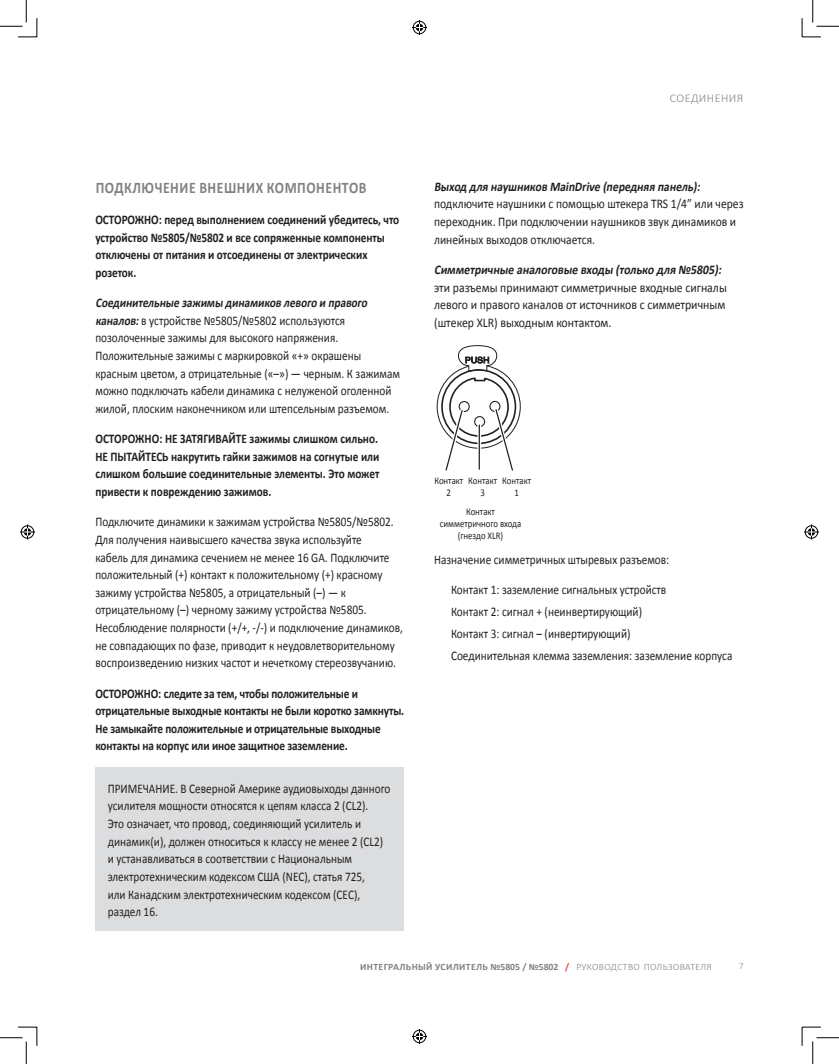
<style>
.page{position:relative;width:839px;height:1064px;background:#fff}
.page>*{position:absolute;margin:0;border:0;box-sizing:border-box;transform-origin:0 0}
.t1{font:700 16.12px "Calibri";letter-spacing:.04em;color:#808285;scale:.85 1}
.t2{font:13.25px/17.6px "Calibri";color:#231f20;scale:.85 1}
.t3{font:700 13.25px/17.6px "Calibri";letter-spacing:-.01em;color:#231f20;scale:.85 1}
.t4{font:13.25px/17.6px "Calibri";color:#231f20;scale:.88 1}
.t5{font:13.25px/17.6px "Calibri";color:#231f20;text-align:justify;scale:.89 1}
.t6{font:italic 700 13.25px "Calibri";color:#231f20;scale:.89 1}
.t7{font:italic 700 13.25px "Calibri";color:#231f20;scale:.88 1}
.t8{font:300 11.88px "Calibri";letter-spacing:.04em;color:#808285}
.t9{font:10.25px/11.8px "Calibri";color:#231f20;text-align:center;scale:.85 1}
.t10{font:700 9.75px "Calibri";letter-spacing:.04em;color:#808285}
.t11{font:300 9.75px "Calibri";color:#808285}
.s1{font-weight:700;font-style:italic}
.s2{color:#ee3a41}
.s3{font-weight:300}
</style>
<div class="page">
<div style="left:95px;top:767px;width:309px;height:164px;background:#dcdddf"></div>
<svg style="left:437px;top:345px;width:84px;height:126px"></svg>
<svg style="left:0;top:0;width:38px;height:38px"></svg>
<svg style="left:0;top:1026px;width:38px;height:38px"></svg>
<svg style="left:801px;top:0;width:38px;height:38px"></svg>
<svg style="left:801px;top:1026px;width:38px;height:38px"></svg>
<svg style="left:412px;top:20px;width:15px;height:15px"></svg>
<svg style="left:412px;top:1029px;width:15px;height:15px"></svg>
<svg style="left:20px;top:524px;width:15px;height:15px"></svg>
<svg style="left:804px;top:524px;width:15px;height:15px"></svg>
<p class="t8" style="left:670px;top:91px;width:75px">СОЕДИНЕНИЯ</p>
<p class="t1" style="left:96px;top:177px;width:320px">ПОДКЛЮЧЕНИЕ ВНЕШНИХ КОМПОНЕНТОВ</p>
<p class="t3" style="left:95px;top:211px;width:359px">ОСТОРОЖНО: перед выполнением соединений убедитесь, что устройство №5805/№5802 и все сопряженные компоненты отключены от питания и отсоединены от электрических розеток.</p>
<p class="t2" style="left:95px;top:294px;width:360px"><span class="s1">Соединительные зажимы динамиков левого и правого каналов:</span>в устройстве №5805/№5802 используются позолоченные зажимы для высокого напряжения.<br>Положительные зажимы с маркировкой «+» окрашены красным цветом, а отрицательные («–») — черным. К зажимам можно подключать кабели динамика с нелуженой оголенной жилой, плоским наконечником или штепсельным разъемом.</p>
<p class="t3" style="left:95px;top:430px;width:336px;text-align:justify">ОСТОРОЖНО: НЕ ЗАТЯГИВАЙТЕ зажимы слишком сильно.<br>НЕ ПЫТАЙТЕСЬ накрутить гайки зажимов на согнутые или слишком большие соединительные элементы. Это может привести к повреждению зажимов.</p>
<p class="t2" style="left:95px;top:513px;width:363px">Подключите динамики к зажимам устройства №5805/№5802.<br>Для получения наивысшего качества звука используйте<br>кабель для динамика сечением не менее 16 GA. Подключите положительный (+) контакт к положительному (+) красному зажиму устройства №5805, а отрицательный (–) — к отрицательному (–) черному зажиму устройства №5805.<br>Несоблюдение полярности (+/+, -/-) и подключение динамиков, не совпадающих по фазе, приводит к неудовлетворительному воспроизведению низких частот и нечеткому стереозвучанию.</p>
<p class="t3" style="left:95px;top:684px;width:365px">ОСТОРОЖНО: следите за тем, чтобы положительные и отрицательные выходные контакты не были коротко замкнуты.<br>Не замыкайте положительные и отрицательные выходные контакты на корпус или иное защитное заземление.</p>
<p class="t2" style="left:108px;top:779px;width:334px">ПРИМЕЧАНИЕ. В Северной Америке аудиовыходы данного усилителя мощности относятся к цепям класса 2 (CL2).<br>Это означает, что провод, соединяющий усилитель и динамик(и), должен относиться к классу не менее 2 (CL2) и устанавливаться в соответствии с Национальным электротехническим кодексом США (NEC), статья 725,<br>или Канадским электротехническим кодексом (CEC), раздел 16.</p>
<p class="t7" style="left:434px;top:178px;width:306px">Выход для наушников MainDrive (передняя панель):</p>
<p class="t4" style="left:434px;top:195px;width:353px">подключите наушники с помощью штекера TRS 1/4” или через переходник. При подключении наушников звук динамиков и линейных выходов отключается.</p>
<p class="t6" style="left:434px;top:261px;width:327px">Симметричные аналоговые входы (только для №5805):</p>
<p class="t5" style="left:434px;top:278px;width:330px">эти разъемы принимают симметричные входные сигналы левого и правого каналов от источников с симметричным (штекер XLR) выходным контактом.</p>
<p class="t9" style="left:434px;top:475px;width:36px">Контакт<br>2</p>
<p class="t9" style="left:468px;top:475px;width:36px">Контакт<br>3</p>
<p class="t9" style="left:502px;top:475px;width:36px">Контакт<br>1</p>
<p class="t9" style="left:440px;top:506px;width:97px">Контакт симметричного входа (гнездо XLR)</p>
<p class="t2" style="left:434px;top:551px;width:278px">Назначение симметричных штыревых разъемов:</p>
<p class="t2" style="left:451px;top:579px;width:333px;line-height:21.9px">Контакт 1: заземление сигнальных устройств<br>Контакт 2: сигнал + (неинвертирующий)<br>Контакт 3: сигнал – (инвертирующий)<br>Соединительная клемма заземления: заземление корпуса</p>
<p class="t10" style="left:360px;top:960px;width:353px">ИНТЕГРАЛЬНЫЙ УСИЛИТЕЛЬ №5805 / №5802 <span class="s2">/</span> <span class="s3">РУКОВОДСТВО ПОЛЬЗОВАТЕЛЯ</span></p>
<p class="t11" style="left:738px;top:959px;width:6px">7</p>
</div>
